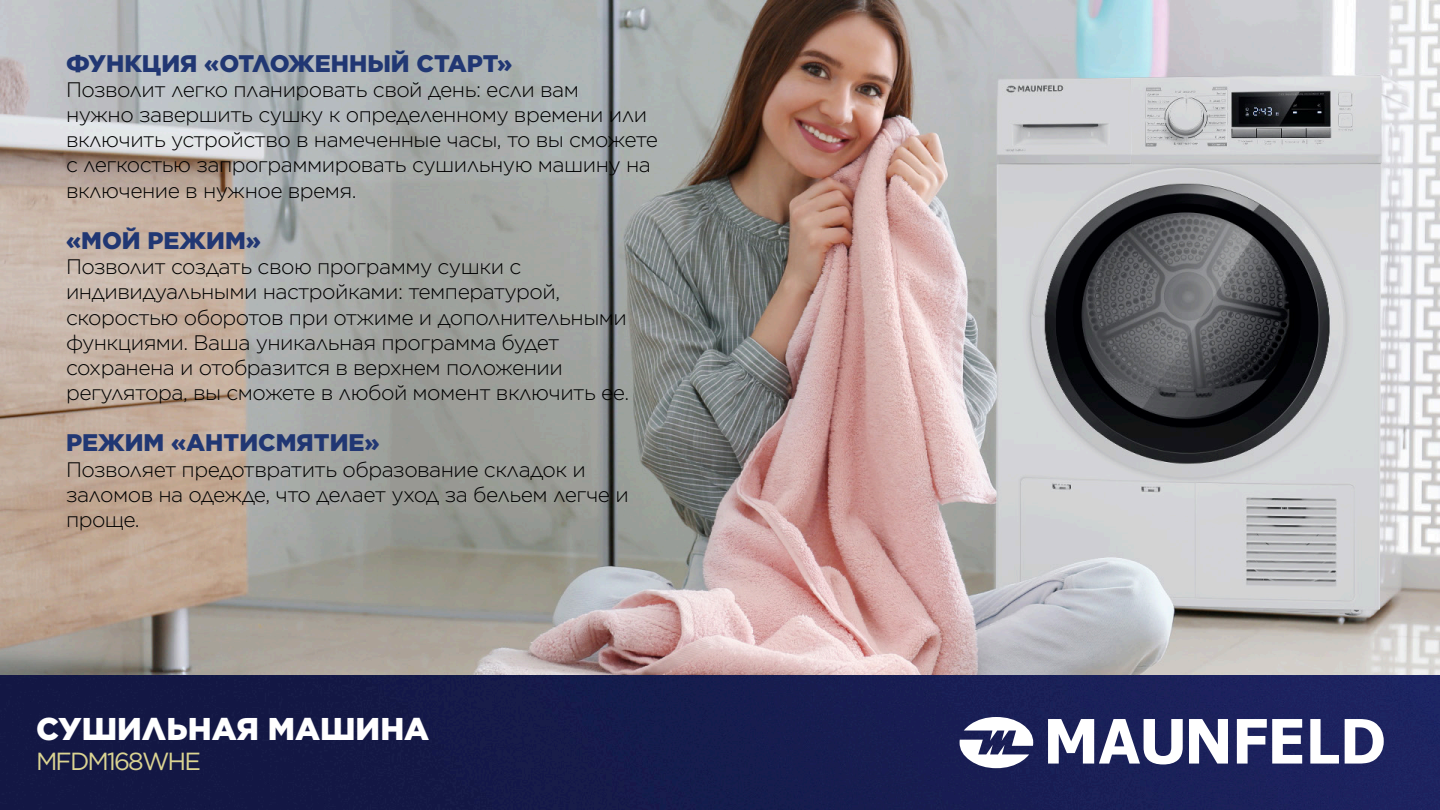
<style>
.page{position:relative;width:1440px;height:810px;background:#fff}
.page>*{position:absolute;margin:0;border:0;box-sizing:border-box;transform-origin:0 0}
.t1{font:900 31.5px "Gotham";color:#fff}
.t2{font:24.75px "Gotham";letter-spacing:-.075em;color:#dbd492}
.t3{font:900 24px "Gotham";color:#213773}
.t4{font:300 21px/25.2px "Gotham";letter-spacing:-.025em;color:#000}
</style>
<div class="page">
<img style="left:0;top:0;width:1440px;height:810px">
<svg style="left:960px;top:717px;width:424px;height:51px"></svg>
<p class="t3" style="left:66px;top:47px;width:448px">ФУНКЦИЯ «ОТЛОЖЕННЫЙ СТАРТ»</p>
<p class="t4" style="left:66px;top:76px;width:594px">Позволит легко планировать свой день: если вам<br>нужно завершить сушку к определенному времени или включить устройство в намеченные часы, то вы сможете с легкостью запрограммировать сушильную машину на включение в нужное время.</p>
<p class="t3" style="left:66px;top:224px;width:197px">«МОЙ РЕЖИМ»</p>
<p class="t4" style="left:66px;top:254px;width:565px">Позволит создать свою программу сушки с индивидуальными настройками: температурой, скоростью оборотов при отжиме и дополнительными функциями. Ваша уникальная программа будет сохранена и отобразится в верхнем положении регулятора, вы сможете в любой момент включить ее.</p>
<p class="t3" style="left:66px;top:426px;width:315px">РЕЖИМ «АНТИСМЯТИЕ»</p>
<p class="t4" style="left:66px;top:456px;width:564px">Позволяет предотвратить образование складок и заломов на одежде, что делает уход за бельем легче и проще.</p>
<p class="t1" style="left:36px;top:707px;width:395px">СУШИЛЬНАЯ МАШИНА</p>
<p class="t2" style="left:36px;top:745px;width:167px">MFDM168WHE</p>
</div>
